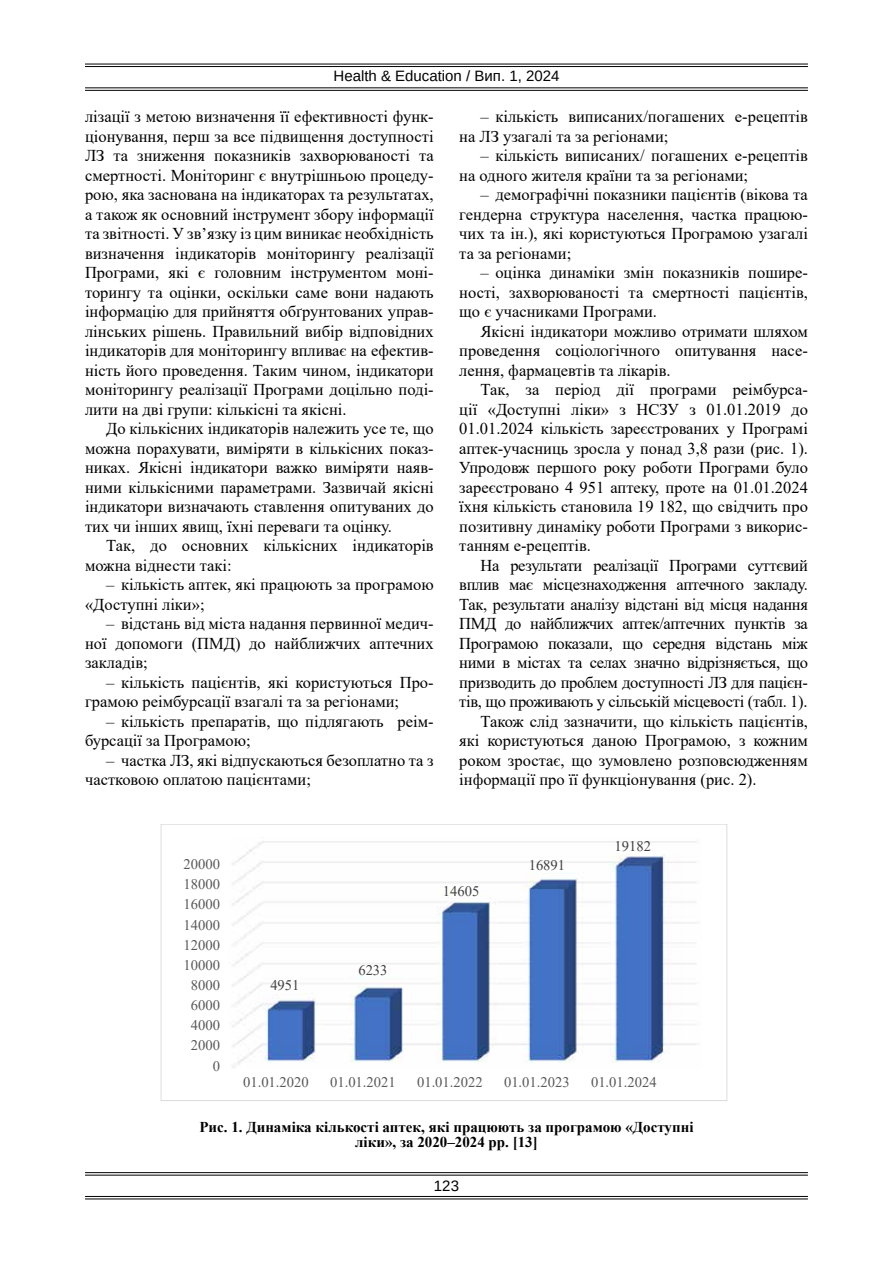
<style>
.page{position:relative;width:893px;height:1263px;background:#fff}
.page>*{position:absolute;margin:0;border:0;box-sizing:border-box;transform-origin:0 0}
.t1{font:16.5px/19.5px "Times New Roman";color:#000;text-align:justify}
.t2{font:16.5px "Times New Roman";letter-spacing:-.02em;color:#000}
.t3{font:700 15px/15px "Times New Roman";color:#000;text-align:center}
.t4{font:15px "Arimo";color:#000}
.t5{font:14.55px "Times New Roman";color:#595959}
.t6{font:14.55px "Times New Roman";color:#404040}
</style>
<div class="page">
<hr style="left:85px;top:88px;width:723px;height:1px;background:#000">
<hr style="left:85px;top:90px;width:723px;height:1px;background:#000">
<hr style="left:85px;top:64px;width:723px;height:1px;background:#000">
<hr style="left:85px;top:66px;width:723px;height:1px;background:#000">
<hr style="left:85px;top:1196px;width:723px;height:1px;background:#000">
<hr style="left:85px;top:1199px;width:723px;height:1px;background:#000">
<hr style="left:85px;top:1172px;width:723px;height:1px;background:#000">
<hr style="left:85px;top:1175px;width:723px;height:1px;background:#000">
<svg style="left:161px;top:824px;width:566px;height:277px"></svg>
<p class="t4" style="left:334px;top:66px;width:227px">Health &amp; Education / Вип. 1, 2024</p>
<p class="t1" style="left:85px;top:106px;width:350px">лізації з метою визначення її ефективності функ&shy;ціонування, перш за все підвищення доступності ЛЗ та зниження показників захворюваності та смертності. Моніторинг є внутрішньою процеду&shy;рою, яка заснована на індикаторах та результатах, а також як основний інструмент збору інформації та звітності. У зв’язку із цим виникає необхідність визначення індикаторів моніторингу реалізації Програми, які є головним інструментом моні&shy;торингу та оцінки, оскільки саме вони надають інформацію для прийняття обґрунтованих управ&shy;лінських рішень. Правильний вибір відповідних індикаторів для моніторингу впливає на ефектив&shy;ність його проведення. Таким чином, індикатори моніторингу реалізації Програми доцільно поді&shy;лити на дві групи: кількісні та якісні.</p>
<p class="t1" style="left:85px;top:418px;width:350px;text-indent:21px">До кількісних індикаторів належить усе те, що можна порахувати, виміряти в кількісних показ&shy;никах. Якісні індикатори важко виміряти наяв&shy;ними кількісними параметрами. Зазвичай якісні індикатори визначають ставлення опитуваних до тих чи інших явищ, їхні переваги та оцінку.</p>
<p class="t1" style="left:85px;top:535px;width:350px;text-indent:21px">Так, до основних кількісних індикаторів можна віднести такі:</p>
<p class="t1" style="left:85px;top:574px;width:350px;text-indent:21px">– кількість аптек, які працюють за програмою «Доступні ліки»;</p>
<p class="t1" style="left:85px;top:613px;width:350px;text-indent:21px">– відстань від міста надання первинної медич&shy;ної допомоги (ПМД) до найближчих аптечних закладів;</p>
<p class="t1" style="left:85px;top:672px;width:350px;text-indent:21px">– кількість пацієнтів, які користуються Про&shy;грамою реімбурсації взагалі та за регіонами;</p>
<p class="t1" style="left:85px;top:711px;width:350px;text-indent:21px">– кількість препаратів, що підлягають реім&shy;бурсації за Програмою;</p>
<p class="t1" style="left:85px;top:750px;width:350px;text-indent:21px">– частка ЛЗ, які відпускаються безоплатно та з частковою оплатою пацієнтами;</p>
<p class="t1" style="left:459px;top:106px;width:350px;text-indent:21px">– кількість виписаних/погашених е-рецептів на ЛЗ узагалі та за регіонами;</p>
<p class="t1" style="left:459px;top:145px;width:350px;text-indent:21px">– кількість виписаних/ погашених е-рецептів на одного жителя країни та за регіонами;</p>
<p class="t1" style="left:459px;top:184px;width:350px;text-indent:21px">– демографічні показники пацієнтів (вікова та гендерна структура населення, частка працюю&shy;чих та ін.), які користуються Програмою узагалі та за регіонами;</p>
<p class="t1" style="left:459px;top:262px;width:350px;text-indent:21px">– оцінка динаміки змін показників пошире&shy;ності, захворюваності та смертності пацієнтів, що є учасниками Програми.</p>
<p class="t1" style="left:459px;top:321px;width:350px;text-indent:21px">Якісні індикатори можливо отримати шляхом проведення соціологічного опитування насе&shy;лення, фармацевтів та лікарів.</p>
<p class="t1" style="left:459px;top:379px;width:350px;text-indent:21px">Так, за період дії програми реімбурса&shy;ції «Доступні ліки» з НСЗУ з 01.01.2019 до 01.01.2024 кількість зареєстрованих у Програмі аптек-учасниць зросла у понад 3,8 рази (рис. 1).<br>Упродовж першого року роботи Програми було зареєстровано 4 951 аптеку, проте на 01.01.2024 їхня кількість становила 19 182, що свідчить про позитивну динаміку роботи Програми з викорис&shy;танням е-рецептів.</p>
<p class="t2" style="left:480px;top:553px;width:329px">На результати реалізації Програми суттєвий</p>
<p class="t2" style="left:459px;top:573px;width:350px">вплив має місцезнаходження аптечного закладу.</p>
<p class="t2" style="left:459px;top:593px;width:350px">Так, результати аналізу відстані від місця надання</p>
<p class="t2" style="left:459px;top:612px;width:350px">ПМД до найближчих аптек/аптечних пунктів за</p>
<p class="t2" style="left:459px;top:632px;width:350px">Програмою показали, що середня відстань між</p>
<p class="t2" style="left:459px;top:651px;width:350px">ними в містах та селах значно відрізняється, що</p>
<p class="t2" style="left:459px;top:671px;width:350px">призводить до проблем доступності ЛЗ для пацієн-</p>
<p class="t2" style="left:459px;top:690px;width:350px">тів, що проживають у сільській місцевості (табл. 1).</p>
<p class="t1" style="left:480px;top:711px;width:329px">Також слід зазначити, що кількість пацієнтів,</p>
<p class="t1" style="left:459px;top:730px;width:350px">які користуються даною Програмою, з кожним</p>
<p class="t1" style="left:459px;top:750px;width:350px">роком зростає, що зумовлено розповсюдженням</p>
<p class="t1" style="left:459px;top:769px;width:299px">інформації про її функціонування (рис. 2).</p>
<p class="t5" style="left:184px;top:854px;width:38px">20000</p>
<p class="t5" style="left:184px;top:874px;width:38px">18000</p>
<p class="t5" style="left:184px;top:894px;width:38px">16000</p>
<p class="t5" style="left:184px;top:914px;width:38px">14000</p>
<p class="t5" style="left:184px;top:935px;width:38px">12000</p>
<p class="t5" style="left:184px;top:955px;width:38px">10000</p>
<p class="t5" style="left:191px;top:975px;width:31px">8000</p>
<p class="t5" style="left:191px;top:995px;width:31px">6000</p>
<p class="t5" style="left:191px;top:1015px;width:31px">4000</p>
<p class="t5" style="left:191px;top:1035px;width:31px">2000</p>
<p class="t5" style="left:213px;top:1055px;width:9px">0</p>
<p class="t6" style="left:270px;top:975px;width:31px">4951</p>
<p class="t6" style="left:358px;top:960px;width:31px">6233</p>
<p class="t6" style="left:443px;top:880px;width:38px">14605</p>
<p class="t6" style="left:529px;top:855px;width:38px">16891</p>
<p class="t6" style="left:614px;top:836px;width:38px">19182</p>
<p class="t5" style="left:243px;top:1072px;width:67px">01.01.2020</p>
<p class="t5" style="left:330px;top:1072px;width:67px">01.01.2021</p>
<p class="t5" style="left:417px;top:1072px;width:67px">01.01.2022</p>
<p class="t5" style="left:504px;top:1072px;width:67px">01.01.2023</p>
<p class="t5" style="left:591px;top:1072px;width:67px">01.01.2024</p>
<p class="t3" style="left:199px;top:1119px;width:496px">Рис. 1. Динаміка кількості аптек, які працюють за програмою «Доступні ліки», за 2020–2024 рр. [13]</p>
<p class="t4" style="left:434px;top:1176px;width:27px">123</p>
</div>
